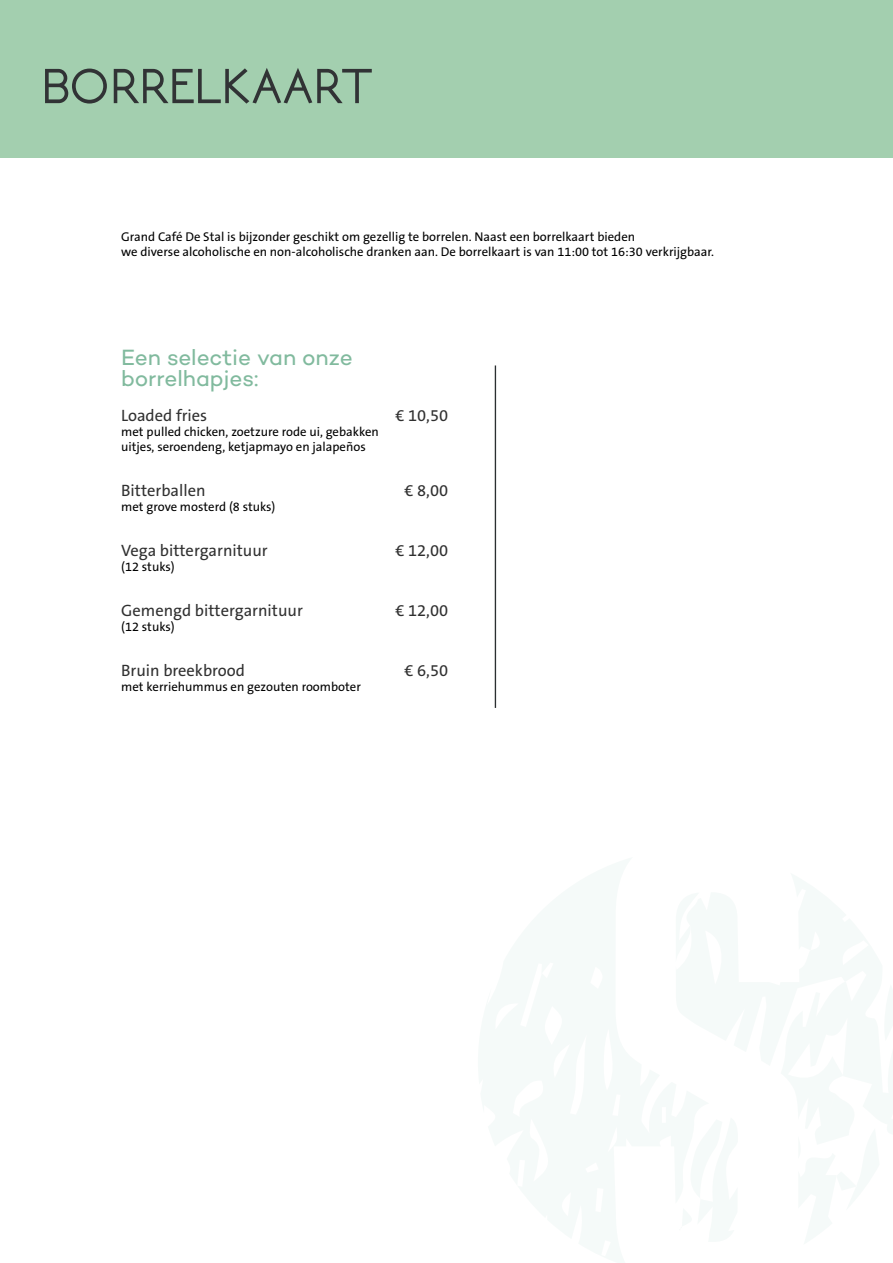
<style>
.page{position:relative;width:893px;height:1263px;background:#fff}
.page>*{position:absolute;margin:0;border:0;box-sizing:border-box;transform-origin:0 0}
.t1{font:700 65.1px "NEOTERIC";letter-spacing:-.02em;color:#313335}
.t2{font:22.5px/21px "Campton";letter-spacing:-.005em;color:#81ba9e}
.t3{font:16.5px "The Sans B5 Plain";color:#303030}
.t4{font:12.75px/15px "The Sans B5 Plain";color:#000}
</style>
<div class="page">
<div style="left:0;top:0;width:893px;height:157px;background:#a3cfaf"></div>
<hr style="left:495px;top:365px;width:1px;height:343px;background:#2b2f31">
<h1 class="t1" style="left:41px;top:47px;width:333px">borrelkaart</h1>
<p class="t4" style="left:121px;top:229px;width:594px">Grand Café De Stal is bijzonder geschikt om gezellig te borrelen. Naast een borrelkaart bieden<br>we diverse alcoholische en non-alcoholische dranken aan. De borrelkaart is van 11:00 tot 16:30 verkrijgbaar.</p>
<h2 class="t2" style="left:121px;top:346px;width:233px">Een selectie van onze borrelhapjes:</h2>
<p class="t3" style="left:121px;top:406px;width:88px">Loaded fries</p>
<p class="t4" style="left:121px;top:424px;width:259px">met pulled chicken, zoetzure rode ui, gebakken uitjes, seroendeng, ketjapmayo en jalapeños</p>
<p class="t3" style="left:121px;top:481px;width:86px">Bitterballen</p>
<p class="t4" style="left:121px;top:499px;width:156px">met grove mosterd (8 stuks)</p>
<p class="t3" style="left:121px;top:541px;width:148px">Vega bittergarnituur</p>
<p class="t4" style="left:121px;top:559px;width:55px">(12 stuks)</p>
<p class="t3" style="left:121px;top:601px;width:183px">Gemengd bittergarnituur</p>
<p class="t4" style="left:121px;top:619px;width:55px">(12 stuks)</p>
<p class="t3" style="left:121px;top:661px;width:125px">Bruin breekbrood</p>
<p class="t4" style="left:121px;top:679px;width:241px">met kerriehummus en gezouten roomboter</p>
<p class="t3" style="left:395px;top:406px;width:54px">€ 10,50</p>
<p class="t3" style="left:405px;top:481px;width:45px">€ 8,00</p>
<p class="t3" style="left:395px;top:541px;width:54px">€ 12,00</p>
<p class="t3" style="left:395px;top:601px;width:54px">€ 12,00</p>
<p class="t3" style="left:405px;top:661px;width:45px">€ 6,50</p>
</div>
